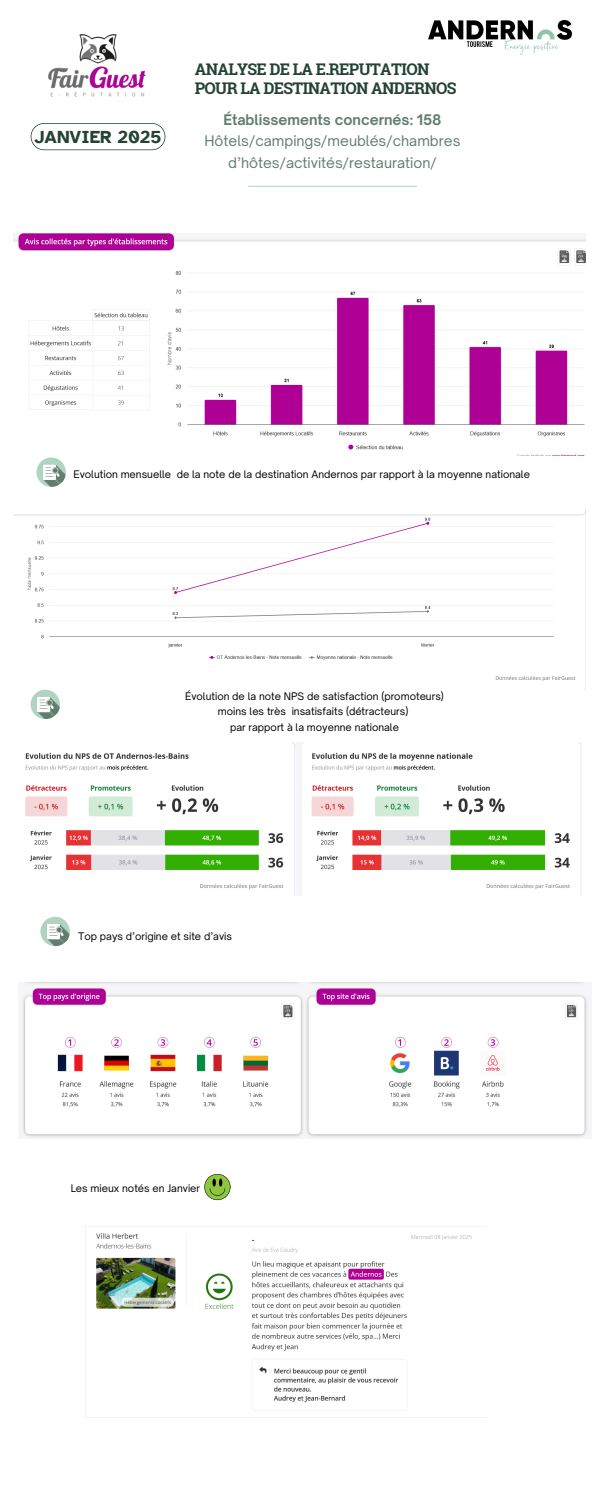
<style>
.page{position:relative;width:600px;height:1500px;background:#fff}
.page>*{position:absolute;margin:0;border:0;box-sizing:border-box;transform-origin:0 0}
.t1{font:700 18px "Atkinson Hyperlegible";color:#244333}
.t2{font:700 16.1px/18.8px "Roboto Slab";letter-spacing:-.04em;color:#244333}
.t3{font:14px/21.8px "Open Sauce One";color:#617d6f;text-align:center}
.t4{font:10px "Open Sauce One";color:#000}
.s1{font-weight:700}
</style>
<div class="page">
<svg style="left:31px;top:124px;width:134px;height:26px"></svg>
<hr style="left:248px;top:186px;width:169px;height:1px;background:#afd4c2">
<img style="left:429px;top:20px;width:142px;height:35px">
<img style="left:36px;top:34px;width:122px;height:93px">
<div style="left:36px;top:458px;width:30px;height:29px;background:#afd4c2;border-radius:50%"></div>
<svg style="left:43px;top:464px;width:23px;height:23px"></svg>
<img style="left:14px;top:233px;width:571px;height:222px">
<img style="left:14px;top:512px;width:571px;height:169px">
<img style="left:25px;top:743px;width:556px;height:153px">
<div style="left:31px;top:690px;width:29px;height:29px;background:#afd4c2;border-radius:50%"></div>
<svg style="left:37px;top:697px;width:23px;height:22px"></svg>
<img style="left:22px;top:983px;width:566px;height:155px">
<div style="left:40px;top:917px;width:30px;height:29px;background:#afd4c2;border-radius:50%"></div>
<svg style="left:47px;top:924px;width:23px;height:22px"></svg>
<img style="left:86px;top:1233px;width:400px;height:185px">
<svg style="left:204px;top:1174px;width:27px;height:26px"></svg>
<p class="t1" style="left:35px;top:125px;width:128px">JANVIER 2025</p>
<p class="t2" style="left:195px;top:59px;width:263px">ANALYSE DE LA E.REPUTATION<br>POUR LA DESTINATION ANDERNOS</p>
<p class="t3" style="left:204px;top:108px;width:258px"><span class="s1">Établissements concernés: 158<br></span>Hôtels/campings/meublés/chambres d’hôtes/activités/restauration/</p>
<p class="t4" style="left:74px;top:468px;width:458px">Evolution mensuelle de la note de la destination Andernos par rapport à la moyenne nationale</p>
<p class="t4" style="left:185px;top:690px;width:260px">Évolution de la note NPS de satisfaction (promoteurs)</p>
<h2 class="t4" style="left:218px;top:705px;width:192px">moins les très insatisfaits (détracteurs)</h2>
<h3 class="t4" style="left:230px;top:721px;width:170px">par rapport à la moyenne nationale</h3>
<p class="t4" style="left:78px;top:930px;width:156px">Top pays d’origine et site d’avis</p>
<p class="t4" style="left:71px;top:1182px;width:131px">Les mieux notés en Janvier</p>
</div>
